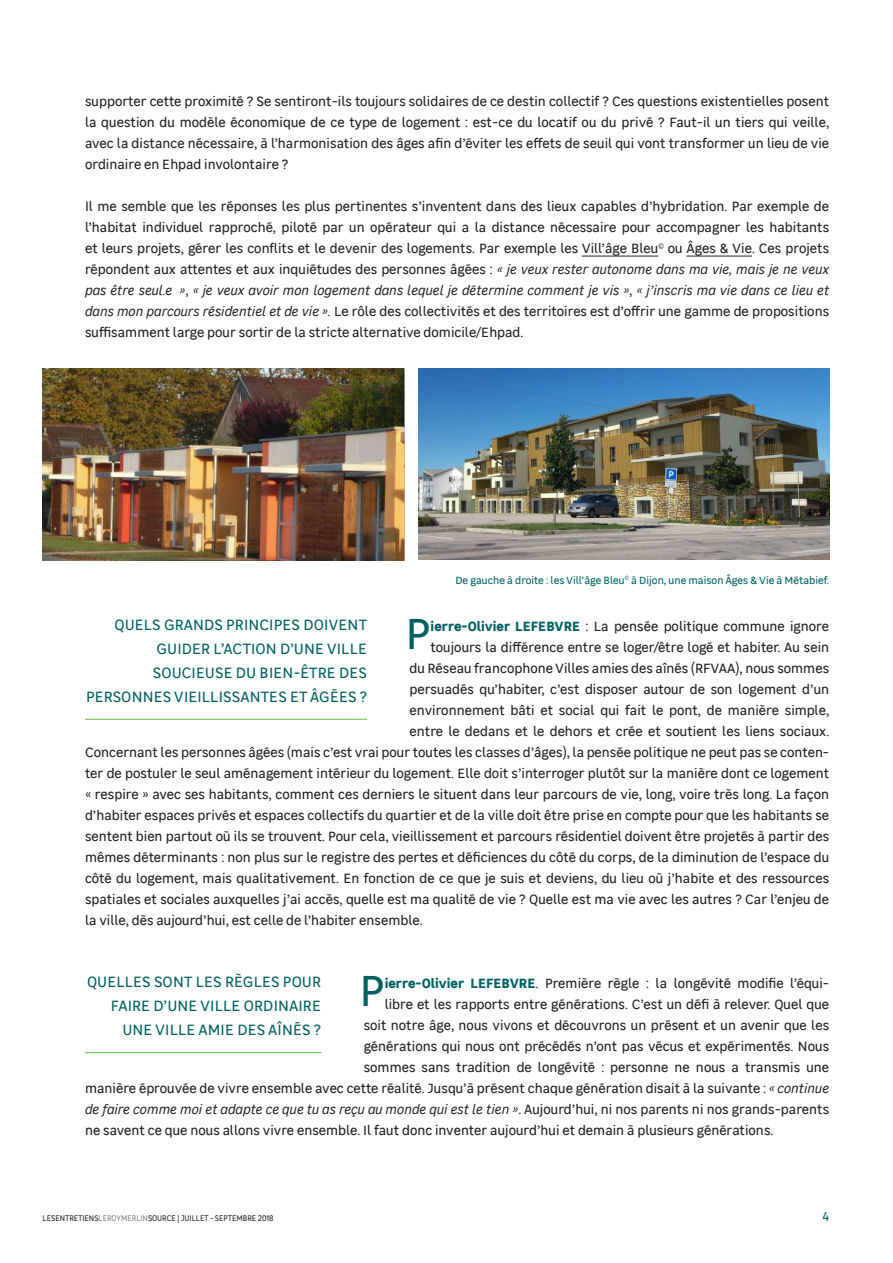
<style>
.page{position:relative;width:893px;height:1263px;background:#fff}
.page>*{position:absolute;margin:0;border:0;box-sizing:border-box;transform-origin:0 0}
.Réponse_texte_couran{font:43.65px "Leroy Merlin Sans";color:#006061}
.Question{font:15px/24px "Leroy Merlin Sans";letter-spacing:.01em;color:#006061;text-align:right}
.Réponse_texte_couran-2{font:13.5px/21px "Leroy Merlin Sans";color:#231f20;text-align:justify}
.Paragraphe_texte_cou{font:13.5px/21px "Leroy Merlin Sans";color:#231f20;text-align:justify}
.Réponse_texte_couran-3{font:italic 13.5px "Leroy Merlin Sans";color:#231f20}
.t1{font:13.2px "Leroy Merlin Sans";color:#006061;scale:.91 1}
.notes_bas_de_page{font:10.5px "Leroy Merlin Sans";color:#006061}
.t2{font:8.25px "Leroy Merlin Sans";letter-spacing:-.01em;color:#231f20;scale:.91 1}
.s1{font-style:italic}
.s2{font-weight:700;color:#006061}
.s3{font-style:normal}
.s4{color:#808285}
</style>
<div class="page">
<hr style="left:582px;top:256px;width:76px;height:1px;background:#231f20">
<hr style="left:687px;top:256px;width:65px;height:1px;background:#231f20">
<hr style="left:85px;top:719px;width:282px;height:1px;background:#60bb46">
<hr style="left:85px;top:1052px;width:236px;height:1px;background:#60bb46">
<img style="left:418px;top:369px;width:411px;height:190px">
<img style="left:43px;top:369px;width:362px;height:191px">
<p class="Réponse_texte_couran-2" style="left:85px;top:90px;width:746px">supporter cette proximité ? Se sentiront-ils toujours solidaires de ce destin collectif ? Ces questions existentielles posent la question du modèle économique de ce type de logement : est-ce du locatif ou du privé ? Faut-il un tiers qui veille, avec la distance nécessaire, à l’harmonisation des âges afin d’éviter les effets de seuil qui vont transformer un lieu de vie ordinaire en Ehpad involontaire ?</p>
<p class="Paragraphe_texte_cou" style="left:85px;top:195px;width:746px">Il me semble que les réponses les plus pertinentes s’inventent dans des lieux capables d’hybridation. Par exemple de l’habitat individuel rapproché, piloté par un opérateur qui a la distance nécessaire pour accompagner les habitants et leurs projets, gérer les conflits et le devenir des logements. Par exemple les Vill’âge Bleu<sup>©</sup> ou Âges &amp; Vie. Ces projets répondent aux attentes et aux inquiétudes des personnes âgées : <span class="s1">« je veux rester autonome dans ma vie, mais je ne veux pas être seul.e »</span>, <span class="s1">« je veux avoir mon logement dans lequel je détermine comment je vis »</span>, <span class="s1">« j’inscris ma vie dans ce lieu et dans mon parcours résidentiel et de vie ».</span> Le rôle des collectivités et des territoires est d’offrir une gamme de propositions suffisamment large pour sortir de la stricte alternative domicile/Ehpad.</p>
<p class="notes_bas_de_page" style="left:455px;top:573px;width:375px">De gauche à droite : les Vill’âge Bleu<sup>©</sup> à Dijon, une maison Âges &amp; Vie à Métabief.</p>
<p class="Réponse_texte_couran" style="left:405px;top:602px;width:27px">P</p>
<p class="Réponse_texte_couran-2" style="left:431px;top:615px;width:400px"><span class="s2">ierre-Olivier LEFEBVRE</span> : La pensée politique commune ignore</p>
<p class="Question" style="left:86px;top:612px;width:283px">QUELS GRANDS PRINCIPES DOIVENT<br>GUIDER L’ACTION D’UNE VILLE<br>SOUCIEUSE DU BIEN-ÊTRE DES<br>PERSONNES VIEILLISSANTES ET ÂGÉES ?</p>
<p class="Réponse_texte_couran-2" style="left:431px;top:636px;width:400px">toujours la différence entre se loger/être logé et habiter. Au sein</p>
<p class="Réponse_texte_couran-2" style="left:410px;top:657px;width:421px">du Réseau francophone Villes amies des aînés (RFVAA), nous sommes</p>
<p class="Réponse_texte_couran-2" style="left:410px;top:678px;width:421px">persuadés qu’habiter, c’est disposer autour de son logement d’un</p>
<p class="Réponse_texte_couran-2" style="left:410px;top:699px;width:421px">environnement bâti et social qui fait le pont, de manière simple,</p>
<p class="Réponse_texte_couran-2" style="left:410px;top:720px;width:421px">entre le dedans et le dehors et crée et soutient les liens sociaux.</p>
<p class="Réponse_texte_couran-2" style="left:85px;top:741px;width:746px">Concernant les personnes âgées (mais c’est vrai pour toutes les classes d’âges), la pensée politique ne peut pas se conten-</p>
<p class="Réponse_texte_couran-2" style="left:85px;top:762px;width:746px">ter de postuler le seul aménagement intérieur du logement. Elle doit s’interroger plutôt sur la manière dont ce logement</p>
<p class="Réponse_texte_couran-2" style="left:85px;top:783px;width:746px">« respire » avec ses habitants, comment ces derniers le situent dans leur parcours de vie, long, voire très long. La façon</p>
<p class="Réponse_texte_couran-2" style="left:85px;top:804px;width:746px">d’habiter espaces privés et espaces collectifs du quartier et de la ville doit être prise en compte pour que les habitants se</p>
<p class="Réponse_texte_couran-2" style="left:85px;top:825px;width:746px">sentent bien partout où ils se trouvent. Pour cela, vieillissement et parcours résidentiel doivent être projetés à partir des</p>
<p class="Réponse_texte_couran-2" style="left:85px;top:846px;width:746px">mêmes déterminants : non plus sur le registre des pertes et déficiences du côté du corps, de la diminution de l’espace du</p>
<p class="Réponse_texte_couran-2" style="left:85px;top:867px;width:746px">côté du logement, mais qualitativement. En fonction de ce que je suis et deviens, du lieu où j’habite et des ressources</p>
<p class="Réponse_texte_couran-2" style="left:85px;top:888px;width:746px">spatiales et sociales auxquelles j’ai accès, quelle est ma qualité de vie ? Quelle est ma vie avec les autres ? Car l’enjeu de</p>
<p class="Réponse_texte_couran-2" style="left:85px;top:909px;width:339px">la ville, dès aujourd’hui, est celle de l’habiter ensemble.</p>
<p class="Question" style="left:87px;top:969px;width:236px">QUELLES SONT LES RÈGLES POUR<br>FAIRE D’UNE VILLE ORDINAIRE<br>UNE VILLE AMIE DES AÎNÉS ?</p>
<p class="Réponse_texte_couran" style="left:359px;top:959px;width:27px">P</p>
<p class="Réponse_texte_couran-2" style="left:385px;top:972px;width:446px"><span class="s2">ierre-Olivier LEFEBVRE</span>. Première règle : la longévité modifie l’équi-</p>
<p class="Réponse_texte_couran-2" style="left:385px;top:993px;width:446px">libre et les rapports entre générations. C’est un défi à relever. Quel que</p>
<p class="Réponse_texte_couran-2" style="left:364px;top:1014px;width:467px">soit notre âge, nous vivons et découvrons un présent et un avenir que les</p>
<p class="Réponse_texte_couran-2" style="left:364px;top:1035px;width:467px">générations qui nous ont précédés n’ont pas vécus et expérimentés. Nous</p>
<p class="Réponse_texte_couran-2" style="left:364px;top:1056px;width:467px">sommes sans tradition de longévité : personne ne nous a transmis une</p>
<p class="Réponse_texte_couran-2" style="left:85px;top:1077px;width:746px">manière éprouvée de vivre ensemble avec cette réalité. Jusqu’à présent chaque génération disait à la suivante : <span class="s1">« continue</span></p>
<p class="Réponse_texte_couran-3" style="left:85px;top:1100px;width:746px">de faire comme moi et adapte ce que tu as reçu au monde qui est le tien »<span class="s3">. Aujourd’hui, ni nos parents ni nos grands-parents</span></p>
<p class="Réponse_texte_couran-2" style="left:85px;top:1119px;width:690px">ne savent ce que nous allons vivre ensemble. Il faut donc inventer aujourd’hui et demain à plusieurs générations.</p>
<p class="t2" style="left:43px;top:1212px;width:255px">LESENTRETIENS<span class="s4">LEROYMERLIN</span>SOURCE | JUILLET - SEPTEMBRE 2018</p>
<p class="t1" style="left:822px;top:1206px;width:9px">4</p>
</div>
